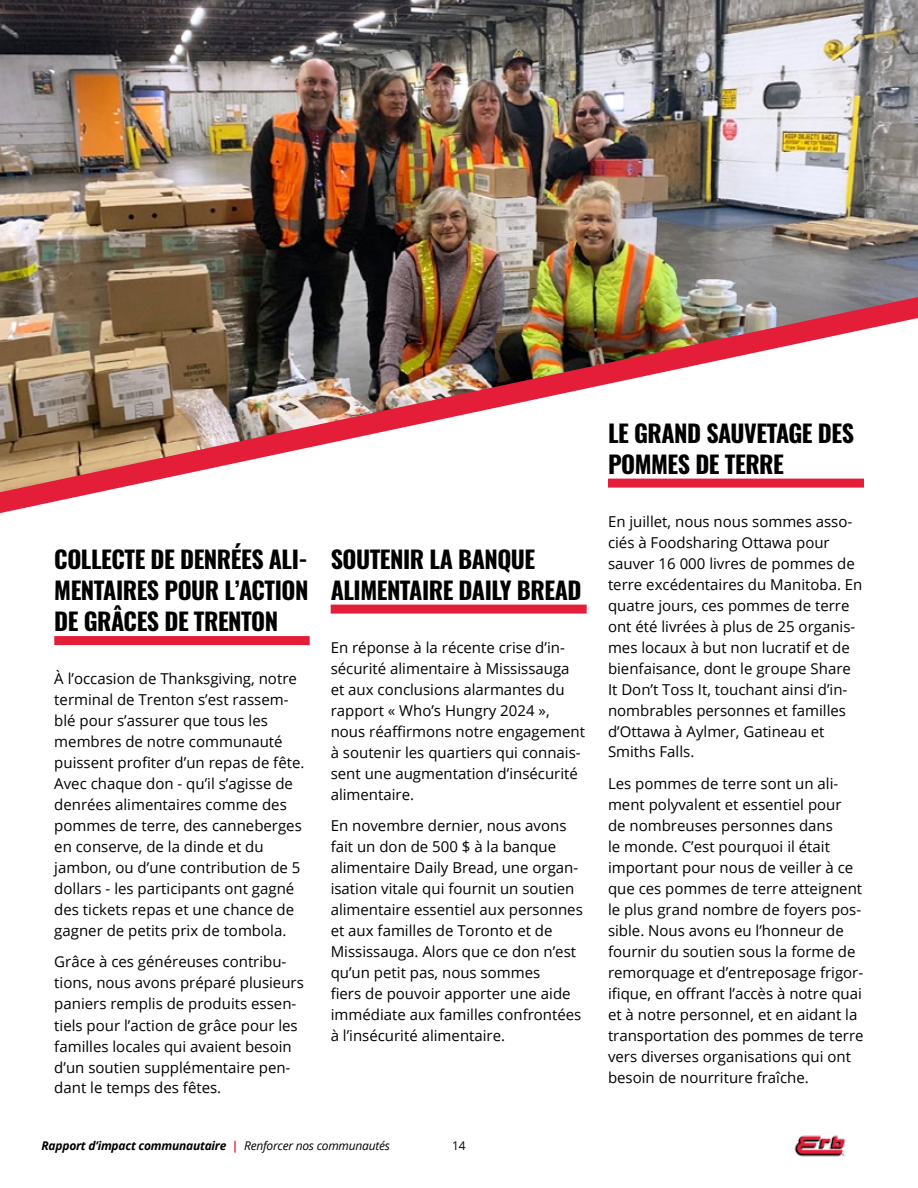
<style>
.page{position:relative;width:918px;height:1188px;background:#fff}
.page>*{position:absolute;margin:0;border:0;box-sizing:border-box;transform-origin:0 0}
.t1{font:700 24px/31.5px "Oswald";letter-spacing:-.02em;color:#000}
.t2{font:15px/21px "Open Sans";color:#000}
.t3{font:italic 700 12px "Open Sans";letter-spacing:-.02em;color:#000}
.t4{font:italic 12px "Open Sans";letter-spacing:-.02em;color:#000}
.t5{font:12px "Open Sans";color:#000}
.s1{color:#e41d39}
</style>
<div class="page">
<img style="left:794px;top:1135px;width:52px;height:22px">
<div style="left:331px;top:605px;width:256px;height:9px;background:#e41d39"></div>
<div style="left:54px;top:636px;width:256px;height:9px;background:#e41d39"></div>
<img style="left:0;top:0;width:918px;height:492px">
<h1 class="t1" style="left:54px;top:544px;width:256px;text-align:justify">COLLECTE DE DENRÉES ALI-MENTAIRES POUR L’ACTION DE GRÂCES DE TRENTON</h1>
<p class="t2" style="left:54px;top:668px;width:252px">À l’occasion de Thanksgiving, notre terminal de Trenton s’est rassem&shy;blé pour s’assurer que tous les membres de notre communauté puissent profiter d’un repas de fête.<br>Avec chaque don - qu’il s’agisse de denrées alimentaires comme des pommes de terre, des canneberges en conserve, de la dinde et du jambon, ou d’une contribution de 5 dollars - les participants ont gagné des tickets repas et une chance de gagner de petits prix de tombola.</p>
<p class="t2" style="left:54px;top:951px;width:251px">Grâce à ces généreuses contribu&shy;tions, nous avons préparé plusieurs paniers remplis de produits essen&shy;tiels pour l’action de grâce pour les familles locales qui avaient besoin d’un soutien supplémentaire pen&shy;dant le temps des fêtes.</p>
<h1 class="t1" style="left:331px;top:544px;width:252px">SOUTENIR LA BANQUE<br>ALIMENTAIRE DAILY BREAD</h1>
<p class="t2" style="left:331px;top:636px;width:256px">En réponse à la récente crise d’in&shy;sécurité alimentaire à Mississauga et aux conclusions alarmantes du rapport « Who’s Hungry 2024 », nous réaffirmons notre engagement à soutenir les quartiers qui connais&shy;sent une augmentation d’insécurité alimentaire.</p>
<p class="t2" style="left:331px;top:815px;width:254px">En novembre dernier, nous avons fait un don de 500 $ à la banque alimentaire Daily Bread, une organ&shy;isation vitale qui fournit un soutien alimentaire essentiel aux personnes et aux familles de Toronto et de Mississauga. Alors que ce don n’est qu’un petit pas, nous sommes<br>fiers de pouvoir apporter une aide immédiate aux familles confrontées à l’insécurité alimentaire.</p>
<p class="t3" style="left:42px;top:1137px;width:198px">Rapport d’impact communautaire <span class="s1">|</span></p>
<p class="t5" style="left:452px;top:1137px;width:15px">14</p>
<p class="t4" style="left:244px;top:1137px;width:147px">Renforcer nos communautés</p>
<h1 class="t1" style="left:608px;top:418px;width:248px">LE GRAND SAUVETAGE DES<br>POMMES DE TERRE</h1>
<p class="t2" style="left:608px;top:510px;width:256px">En juillet, nous nous sommes asso&shy;ciés à Foodsharing Ottawa pour sauver 16 000 livres de pommes de terre excédentaires du Manitoba. En quatre jours, ces pommes de terre ont été livrées à plus de 25 organis&shy;mes locaux à but non lucratif et de bienfaisance, dont le groupe Share<br>It Don’t Toss It, touchant ainsi d’in&shy;nombrables personnes et familles d’Ottawa à Aylmer, Gatineau et<br>Smiths Falls.</p>
<p class="t2" style="left:608px;top:773px;width:257px">Les pommes de terre sont un ali&shy;ment polyvalent et essentiel pour<br>de nombreuses personnes dans<br>le monde. C’est pourquoi il était important pour nous de veiller à ce que ces pommes de terre atteignent le plus grand nombre de foyers pos&shy;sible. Nous avons eu l’honneur de fournir du soutien sous la forme de remorquage et d’entreposage frigor&shy;ifique, en offrant l’accès à notre quai et à notre personnel, et en aidant la transportation des pommes de terre vers diverses organisations qui ont besoin de nourriture fraîche.</p>
</div>
